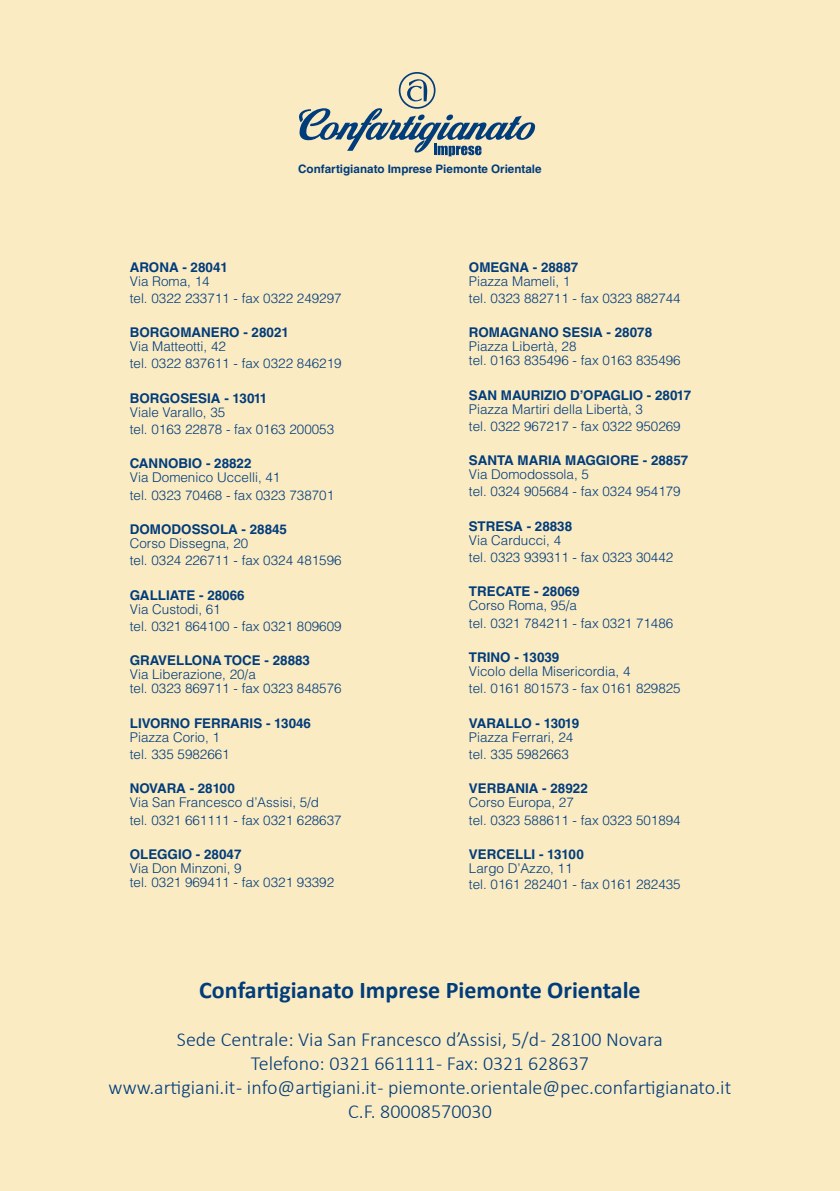
<style>
.page{position:relative;width:840px;height:1191px;background:#fff}
.page>*{position:absolute;margin:0;border:0;box-sizing:border-box;transform-origin:0 0}
.t1{font:700 24px "Calibri";color:#013c7b}
.t2{font:300 20px "Calibri";color:#013c7b}
.t3{font:300 13.4px "Helvetica LT Std";color:#013c7b}
.t4{font:700 13.4px "Helvetica LT Std";color:#013c7b}
.t5{font:700 13.4px "Helvetica LT Std";letter-spacing:-.025em;color:#013c7b}
.t6{font:700 11.6px "Helvetica LT Std";color:#013c7b}
</style>
<div class="page">
<div style="left:0;top:0;width:839px;height:1191px;background:#faebc3"></div>
<svg style="left:299px;top:72px;width:236px;height:84px"></svg>
<p class="t6" style="left:298px;top:162px;width:245px">Confartigianato Imprese Piemonte Orientale</p>
<p class="t4" style="left:130px;top:259px;width:100px">ARONA - 28041</p>
<p class="t3" style="left:130px;top:272px;width:81px">Via Roma, 14</p>
<p class="t3" style="left:130px;top:290px;width:213px">tel. 0322 233711 - fax 0322 249297</p>
<p class="t4" style="left:130px;top:324px;width:160px">BORGOMANERO - 28021</p>
<p class="t3" style="left:130px;top:338px;width:98px">Via Matteotti, 42</p>
<p class="t3" style="left:130px;top:355px;width:213px">tel. 0322 837611 - fax 0322 846219</p>
<p class="t4" style="left:130px;top:390px;width:139px">BORGOSESIA - 13011</p>
<p class="t3" style="left:130px;top:404px;width:97px">Viale Varallo, 35</p>
<p class="t3" style="left:130px;top:421px;width:206px">tel. 0163 22878 - fax 0163 200053</p>
<p class="t4" style="left:130px;top:455px;width:123px">CANNOBIO - 28822</p>
<p class="t3" style="left:130px;top:469px;width:152px">Via Domenico Uccelli, 41</p>
<p class="t3" style="left:130px;top:486px;width:206px">tel. 0323 70468 - fax 0323 738701</p>
<p class="t4" style="left:130px;top:521px;width:159px">DOMODOSSOLA - 28845</p>
<p class="t3" style="left:130px;top:535px;width:120px">Corso Dissegna, 20</p>
<p class="t3" style="left:130px;top:552px;width:213px">tel. 0324 226711 - fax 0324 481596</p>
<p class="t4" style="left:130px;top:587px;width:116px">GALLIATE - 28066</p>
<p class="t3" style="left:130px;top:600px;width:92px">Via Custodi, 61</p>
<p class="t3" style="left:130px;top:618px;width:213px">tel. 0321 864100 - fax 0321 809609</p>
<p class="t4" style="left:130px;top:652px;width:182px">GRAVELLONA TOCE - 28883</p>
<p class="t3" style="left:130px;top:666px;width:127px">Via Liberazione, 20/a</p>
<p class="t3" style="left:130px;top:680px;width:213px">tel. 0323 869711 - fax 0323 848576</p>
<p class="t4" style="left:130px;top:715px;width:183px">LIVORNO FERRARIS - 13046</p>
<p class="t3" style="left:130px;top:728px;width:92px">Piazza Corio, 1</p>
<p class="t3" style="left:130px;top:746px;width:101px">tel. 335 5982661</p>
<p class="t4" style="left:130px;top:780px;width:107px">NOVARA - 28100</p>
<p class="t3" style="left:130px;top:794px;width:191px">Via San Francesco d’Assisi, 5/d</p>
<p class="t3" style="left:130px;top:811px;width:213px">tel. 0321 661111 - fax 0321 628637</p>
<p class="t4" style="left:130px;top:846px;width:113px">OLEGGIO - 28047</p>
<p class="t3" style="left:130px;top:860px;width:113px">Via Don Minzoni, 9</p>
<p class="t3" style="left:130px;top:874px;width:206px">tel. 0321 969411 - fax 0321 93392</p>
<p class="t4" style="left:468px;top:259px;width:111px">OMEGNA - 28887</p>
<p class="t3" style="left:468px;top:272px;width:103px">Piazza Mameli, 1</p>
<p class="t3" style="left:468px;top:290px;width:213px">tel. 0323 882711 - fax 0323 882744</p>
<p class="t4" style="left:468px;top:324px;width:184px">ROMAGNANO SESIA - 28078</p>
<p class="t3" style="left:468px;top:338px;width:109px">Piazza Libertà, 28</p>
<p class="t3" style="left:468px;top:352px;width:213px">tel. 0163 835496 - fax 0163 835496</p>
<p class="t4" style="left:468px;top:387px;width:223px">SAN MAURIZIO D’OPAGLIO - 28017</p>
<p class="t3" style="left:468px;top:400px;width:175px">Piazza Martiri della Libertà, 3</p>
<p class="t3" style="left:468px;top:418px;width:213px">tel. 0322 967217 - fax 0322 950269</p>
<p class="t4" style="left:468px;top:452px;width:221px">SANTA MARIA MAGGIORE - 28857</p>
<p class="t3" style="left:468px;top:466px;width:121px">Via Domodossola, 5</p>
<p class="t3" style="left:468px;top:483px;width:213px">tel. 0324 905684 - fax 0324 954179</p>
<p class="t4" style="left:468px;top:518px;width:105px">STRESA - 28838</p>
<p class="t3" style="left:468px;top:532px;width:94px">Via Carducci, 4</p>
<p class="t3" style="left:468px;top:549px;width:206px">tel. 0323 939311 - fax 0323 30442</p>
<p class="t4" style="left:468px;top:583px;width:112px">TRECATE - 28069</p>
<p class="t3" style="left:468px;top:597px;width:109px">Corso Roma, 95/a</p>
<p class="t3" style="left:468px;top:614px;width:206px">tel. 0321 784211 - fax 0321 71486</p>
<p class="t4" style="left:468px;top:649px;width:92px">TRINO - 13039</p>
<p class="t3" style="left:468px;top:663px;width:163px">Vicolo della Misericordia, 4</p>
<p class="t3" style="left:468px;top:680px;width:213px">tel. 0161 801573 - fax 0161 829825</p>
<p class="t5" style="left:468px;top:715px;width:112px">VARALLO - 13019</p>
<p class="t3" style="left:468px;top:728px;width:106px">Piazza Ferrari, 24</p>
<p class="t3" style="left:468px;top:746px;width:101px">tel. 335 5982663</p>
<p class="t4" style="left:468px;top:780px;width:120px">VERBANIA - 28922</p>
<p class="t3" style="left:468px;top:794px;width:106px">Corso Europa, 27</p>
<p class="t3" style="left:468px;top:811px;width:213px">tel. 0323 588611 - fax 0323 501894</p>
<p class="t4" style="left:468px;top:846px;width:116px">VERCELLI - 13100</p>
<p class="t3" style="left:468px;top:860px;width:105px">Largo D’Azzo, 11</p>
<p class="t3" style="left:468px;top:876px;width:213px">tel. 0161 282401 - fax 0161 282435</p>
<p class="t1" style="left:199px;top:972px;width:442px">Confartigianato Imprese Piemonte Orientale</p>
<p class="t2" style="left:177px;top:1026px;width:487px">Sede Centrale: Via San Francesco d’Assisi, 5/d - 28100 Novara</p>
<p class="t2" style="left:251px;top:1050px;width:339px">Telefono: 0321 661111 - Fax: 0321 628637</p>
<p class="t2" style="left:109px;top:1074px;width:624px">www.artigiani.it - info@artigiani.it - piemonte.orientale@pec.confartigianato.it</p>
<p class="t2" style="left:348px;top:1098px;width:145px">C.F. 80008570030</p>
</div>
